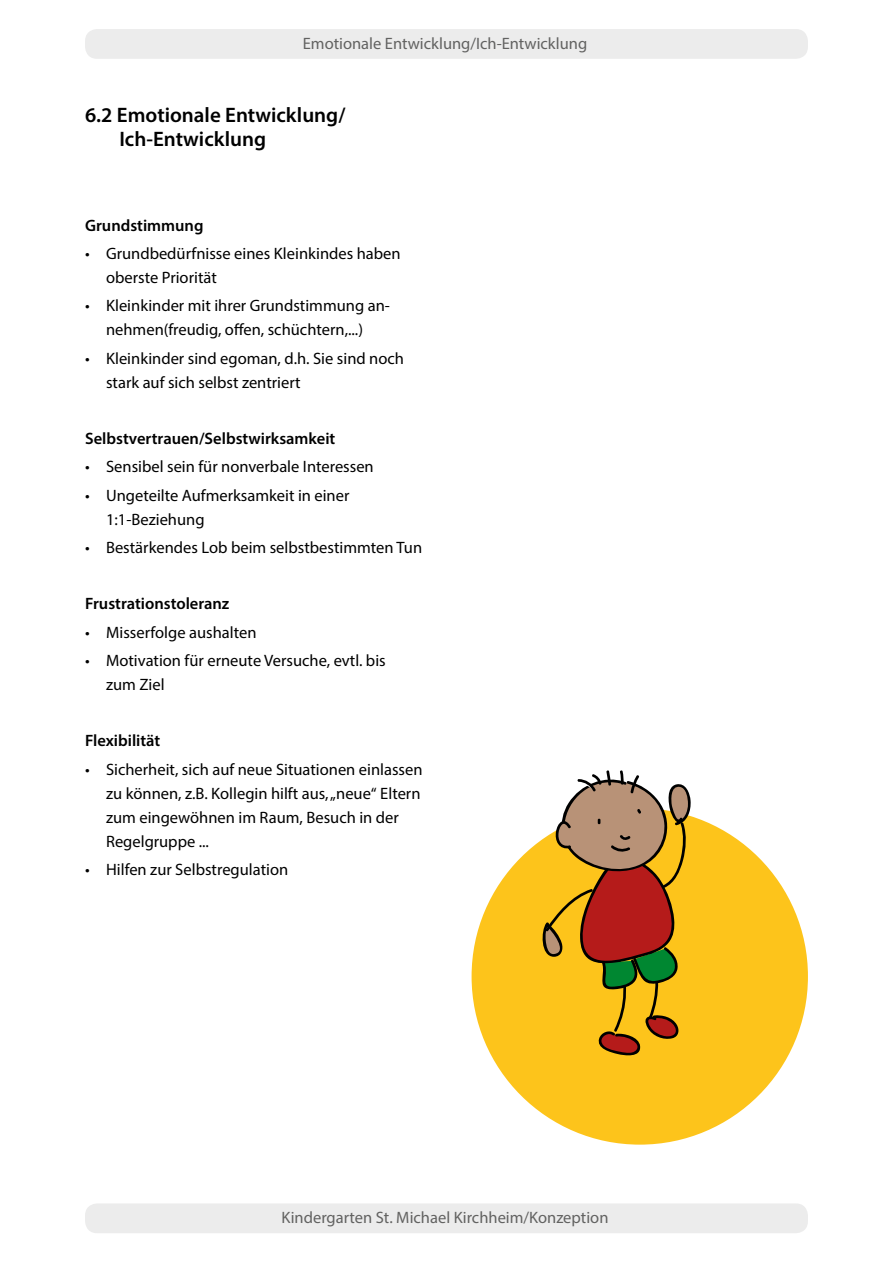
<style>
.page{position:relative;width:893px;height:1263px;background:#fff}
.page>*{position:absolute;margin:0;border:0;box-sizing:border-box;transform-origin:0 0}
.t1{font:600 21px/24px "Myriad Pro";color:#000}
.t2{font:16.5px/24px "Myriad Pro";color:#000}
.t3{font:16.5px "Myriad Pro";color:#626261}
.t4{font:600 16.5px "Myriad Pro";color:#000}
</style>
<div class="page">
<div style="left:85px;top:29px;width:723px;height:30px;background:#ececec;border-radius:12px"></div>
<div style="left:85px;top:1203px;width:723px;height:30px;background:#ececec;border-radius:12px"></div>
<div style="left:472px;top:808px;width:336px;height:336px;background:#fdc41b;border-radius:50%"></div>
<svg style="left:540px;top:770px;width:157px;height:286px"></svg>
<p class="t3" style="left:303px;top:33px;width:286px">Emotionale Entwicklung/Ich-Entwicklung</p>
<p class="t1" style="left:119px;top:102px;width:227px;text-indent:-34px">6.2 Emotionale Entwicklung/<br>Ich-Entwicklung</p>
<p class="t4" style="left:85px;top:215px;width:120px">Grundstimmung</p>
<p class="t2" style="left:106px;top:241px;width:296px;text-indent:-21px">• Grundbedürfnisse eines Kleinkindes haben oberste Priorität</p>
<p class="t2" style="left:85px;top:294px;width:306px;text-align:center">• Kleinkinder mit ihrer Grundstimmung an&shy;nehmen(freudig, offen, schüchtern,...)</p>
<p class="t2" style="left:106px;top:346px;width:299px;text-indent:-21px">• Kleinkinder sind egoman, d.h. Sie sind noch stark auf sich selbst zentriert</p>
<p class="t4" style="left:85px;top:428px;width:252px">Selbstvertrauen/Selbstwirksamkeit</p>
<p class="t2" style="left:85px;top:455px;width:290px">• Sensibel sein für nonverbale Interessen</p>
<p class="t2" style="left:106px;top:483px;width:245px;text-indent:-21px">• Ungeteilte Aufmerksamkeit in einer<br>1:1-Beziehung</p>
<p class="t2" style="left:85px;top:535px;width:339px">• Bestärkendes Lob beim selbstbestimmten Tun</p>
<p class="t4" style="left:85px;top:593px;width:146px">Frustrationstoleranz</p>
<p class="t2" style="left:85px;top:620px;width:173px">• Misserfolge aushalten</p>
<p class="t2" style="left:106px;top:648px;width:281px;text-indent:-21px">• Motivation für erneute Versuche, evtl. bis zum Ziel</p>
<p class="t4" style="left:85px;top:730px;width:77px">Flexibilität</p>
<p class="t2" style="left:106px;top:757px;width:318px;text-indent:-21px">• Sicherheit, sich auf neue Situationen einlassen zu können, z.B. Kollegin hilft aus, „neue“ Eltern zum eingewöhnen im Raum, Besuch in der Regelgruppe ...</p>
<p class="t2" style="left:85px;top:857px;width:205px">• Hilfen zur Selbstregulation</p>
<p class="t3" style="left:282px;top:1207px;width:328px">Kindergarten St. Michael Kirchheim/Konzeption</p>
</div>
